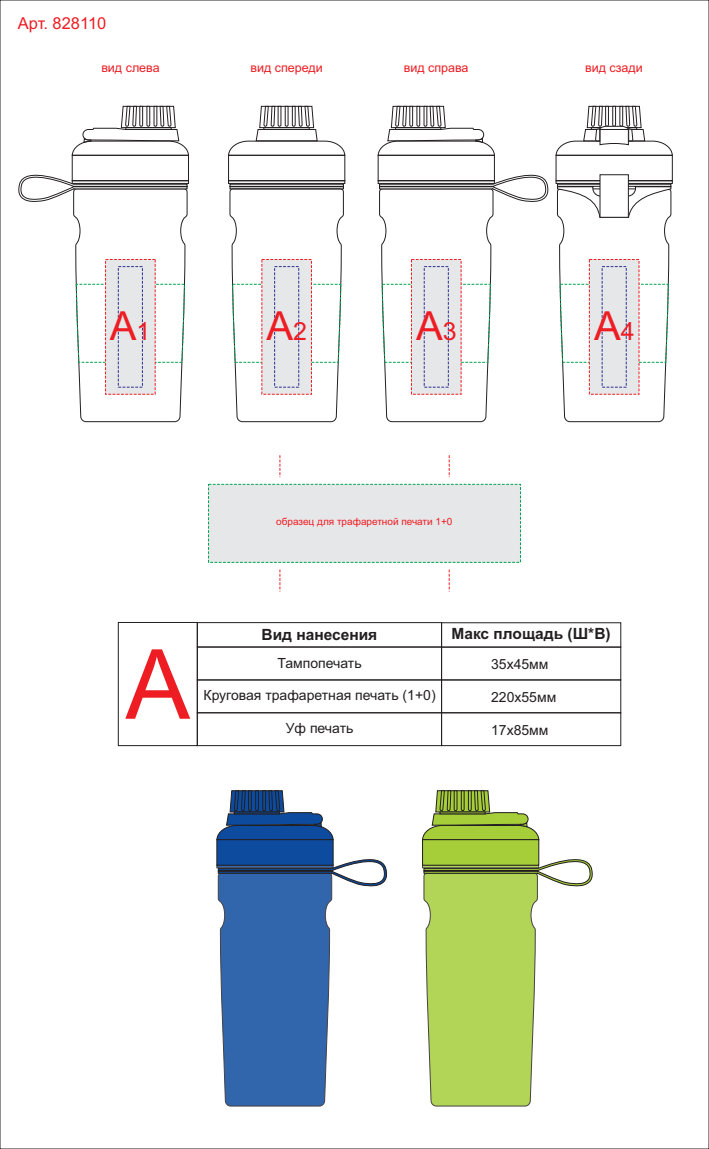
<style>
.page{position:relative;width:709px;height:1149px;background:#fff}
.page>*{position:absolute;margin:0;border:0;box-sizing:border-box;transform-origin:0 0}
.t1{font:96.8px "Arial";color:#ee1d23}
.t2{font:40px "Arial";color:#ee1d23}
.t3{font:16.45px "Arial";color:#ee1d23}
.t4{font:700 15.5px "Arial";color:#231f20}
.t5{font:14px "Arial";color:#231f20}
.t6{font:12.5px "Arial";color:#ee1d23}
.t7{font:10px "Arial";color:#ee1d23}
.s1{font-size:25px}
</style>
<div class="page">
<div style="left:197px;top:622px;width:245px;height:25px;border:1px solid #231f20"></div>
<div style="left:197px;top:646px;width:245px;height:34px;border:1px solid #231f20"></div>
<div style="left:197px;top:679px;width:245px;height:34px;border:1px solid #231f20"></div>
<div style="left:197px;top:712px;width:245px;height:33px;border:1px solid #231f20"></div>
<div style="left:441px;top:646px;width:180px;height:34px;border:1px solid #231f20"></div>
<div style="left:441px;top:679px;width:180px;height:34px;border:1px solid #231f20"></div>
<div style="left:441px;top:712px;width:180px;height:33px;border:1px solid #231f20"></div>
<div style="left:441px;top:622px;width:180px;height:25px;border:1px solid #231f20"></div>
<div style="left:118px;top:622px;width:80px;height:123px;border:1px solid #231f20"></div>
<div style="left:208px;top:484px;width:313px;height:78px;background:#e6e7e9"></div>
<svg style="left:378px;top:165px;width:171px;height:257px"></svg>
<svg style="left:18px;top:165px;width:171px;height:257px"></svg>
<svg style="left:228px;top:106px;width:117px;height:316px"></svg>
<div style="left:378px;top:155px;width:116px;height:26px;border:1px solid #231f20"></div>
<svg style="left:378px;top:106px;width:116px;height:49px"></svg>
<svg style="left:216px;top:790px;width:172px;height:315px"></svg>
<svg style="left:422px;top:790px;width:171px;height:315px"></svg>
<div style="left:72px;top:155px;width:117px;height:26px;border:1px solid #231f20"></div>
<svg style="left:72px;top:106px;width:117px;height:49px"></svg>
<div style="left:556px;top:155px;width:116px;height:26px;border:1px solid #231f20"></div>
<svg style="left:556px;top:106px;width:116px;height:49px"></svg>
<svg style="left:556px;top:174px;width:116px;height:248px"></svg>
<svg style="left:280px;top:455px;width:1px;height:22px"></svg>
<svg style="left:449px;top:569px;width:1px;height:22px"></svg>
<svg style="left:280px;top:569px;width:1px;height:22px"></svg>
<svg style="left:449px;top:455px;width:1px;height:22px"></svg>
<p class="t3" style="left:18px;top:17px;width:90px">Арт. 828110</p>
<p class="t6" style="left:101px;top:63px;width:60px">вид слева</p>
<p class="t6" style="left:250px;top:63px;width:74px">вид спереди</p>
<p class="t6" style="left:404px;top:63px;width:66px">вид справа</p>
<p class="t6" style="left:585px;top:63px;width:59px">вид сзади</p>
<h2 class="t2" style="left:110px;top:311px;width:42px">А<span class="s1">1</span></h2>
<h2 class="t2" style="left:266px;top:311px;width:42px">А<span class="s1">2</span></h2>
<h2 class="t2" style="left:416px;top:311px;width:42px">А<span class="s1">3</span></h2>
<h2 class="t2" style="left:594px;top:311px;width:42px">А<span class="s1">4</span></h2>
<p class="t7" style="left:276px;top:518px;width:178px">образец для трафаретной печати 1+0</p>
<h1 class="t1" style="left:125px;top:648px;width:66px">A</h1>
<p class="t4" style="left:261px;top:628px;width:117px">Вид нанесения</p>
<p class="t4" style="left:451px;top:627px;width:161px">Макс площадь (Ш*В)</p>
<p class="t5" style="left:277px;top:657px;width:86px">Тампопечать</p>
<p class="t5" style="left:203px;top:690px;width:234px">Круговая трафаретная печать (1+0)</p>
<p class="t5" style="left:286px;top:722px;width:69px">Уф печать</p>
<p class="t5" style="left:491px;top:658px;width:59px">35х45мм</p>
<p class="t5" style="left:491px;top:691px;width:67px">220х55мм</p>
<p class="t5" style="left:491px;top:724px;width:59px">17х85мм</p>
</div>
